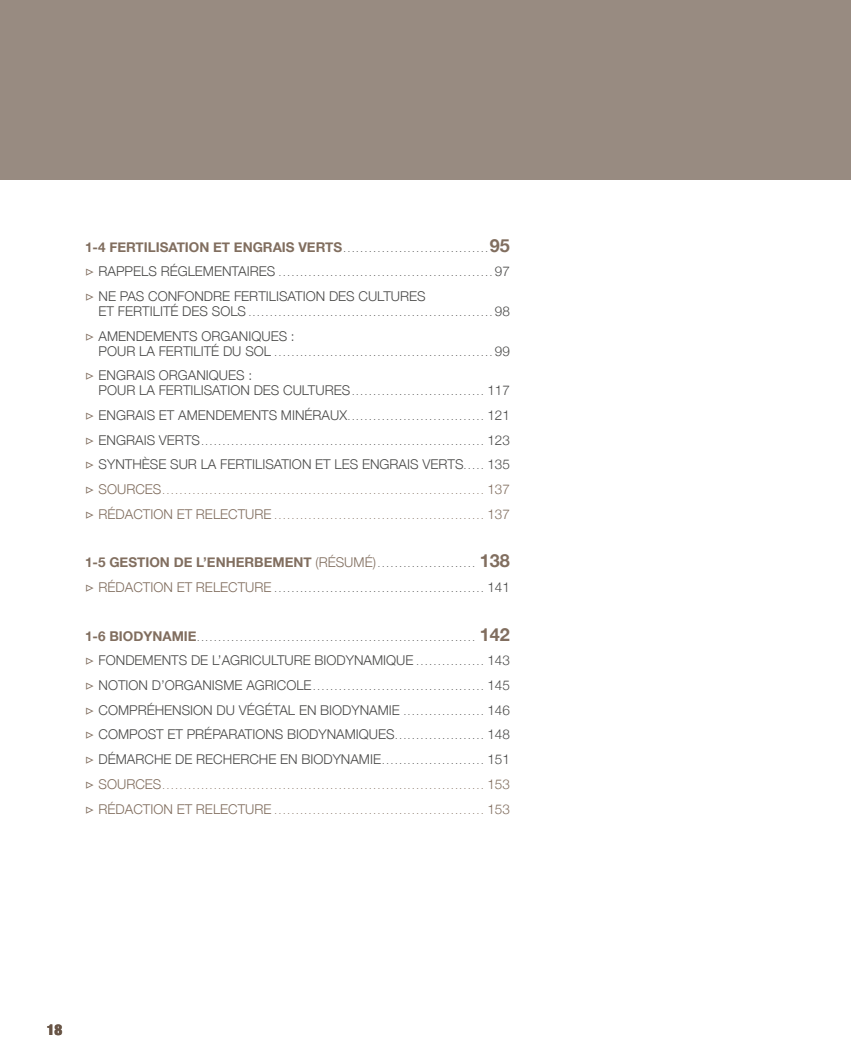
<style>
.page{position:relative;width:851px;height:1063px;background:#fff}
.page>*{position:absolute;margin:0;border:0;box-sizing:border-box;transform-origin:0 0}
.t1{font:900 condensed 15px "Helvetica Neue";color:#685546}
.t2{font:300 13.5px/24.8px "Helvetica Neue";color:#4a4a49}
.t3{font:700 13.5px "Helvetica Neue";color:#816e5f}
.t4{font:300 9px "Helvetica Neue";color:#4a4a49}
.t5{font:300 9px "Helvetica Neue";color:#816e5f}
.s1{font-weight:700;font-size:13.5px;color:#816e5f}
.s2{font-weight:700;font-size:18px;color:#816e5f}
.s3{font-family:"Minion Pro";font-weight:700;font-size:15px;color:#816e5f}
.s4{font-size:13.5px}
.s5{font-size:9px}
.s6{font-family:"Minion Pro";font-weight:700;font-size:15px}
.s7{font-size:13.5px;color:#816e5f}
</style>
<div class="page">
<div style="left:0;top:0;width:850px;height:179px;background:#988b81"></div>
<p class="t4" style="left:85px;top:241px;width:426px"><span class="s1">1-4 FERTILISATION ET ENGRAIS VERTS</span>..................................<span class="s2">95</span></p>
<p class="t4" style="left:85px;top:266px;width:426px"><span class="s3">▷</span> <span class="s4">RAPPELS RÉGLEMENTAIRES</span> ..................................................<span class="s4">97</span></p>
<h2 class="t2" style="left:85px;top:283px;width:342px"><span class="s3">▷</span> NE PAS CONFONDRE FERTILISATION DES CULTURES</h2>
<p class="t4" style="left:99px;top:305px;width:412px"><span class="s4">ET FERTILITÉ DES SOLS</span>.........................................................<span class="s4">98</span></p>
<h2 class="t2" style="left:85px;top:323px;width:211px"><span class="s3">▷</span> AMENDEMENTS ORGANIQUES :</h2>
<p class="t4" style="left:99px;top:345px;width:412px"><span class="s4">POUR LA FERTILITÉ DU SOL</span> ...................................................<span class="s4">99</span></p>
<h2 class="t2" style="left:99px;top:367px;width:412px;line-height:15px;text-indent:-14px"><span class="s3">▷</span> ENGRAIS ORGANIQUES :<br>POUR LA FERTILISATION DES CULTURES<span class="s5">...............................</span> 117</h2>
<p class="t4" style="left:85px;top:410px;width:426px"><span class="s3">▷</span> <span class="s4">ENGRAIS ET AMENDEMENTS MINÉRAUX</span>................................ <span class="s4">121</span></p>
<p class="t4" style="left:85px;top:434px;width:426px"><span class="s3">▷</span> <span class="s4">ENGRAIS VERTS</span>.................................................................. <span class="s4">123</span></p>
<h2 class="t2" style="left:85px;top:452px;width:426px"><span class="s3">▷</span> SYNTHÈSE SUR LA FERTILISATION ET LES ENGRAIS VERTS<span class="s5">. . . . .</span> 135</h2>
<p class="t5" style="left:85px;top:484px;width:426px"><span class="s6">▷</span> <span class="s4">SOURCES</span>........................................................................... <span class="s4">137</span></p>
<p class="t5" style="left:85px;top:508px;width:426px"><span class="s6">▷</span> <span class="s4">RÉDACTION ET RELECTURE</span> ................................................. <span class="s4">137</span></p>
<h2 class="t3" style="left:85px;top:552px;width:44px">1-5 GESTION</h2>
<h2 class="t3" style="left:174px;top:552px;width:73px">DE L’ENHERBEMENT</h2>
<p class="t4" style="left:315px;top:557px;width:196px"><span class="s7">(RÉSUMÉ)</span>....................... <span class="s2">138</span></p>
<p class="t4" style="left:85px;top:582px;width:426px"><span class="s3">▷</span> <span class="s7">RÉDACTION ET RELECTURE</span> ................................................. <span class="s4">141</span></p>
<p class="t4" style="left:85px;top:630px;width:426px"><span class="s1">1-6 BIODYNAMIE</span>................................................................. <span class="s2">142</span></p>
<h2 class="t2" style="left:85px;top:647px;width:426px"><span class="s3">▷</span> FONDEMENTS DE L’AGRICULTURE BIODYNAMIQUE <span class="s5">. . . . . . . . . . . . . . . .</span> 143</h2>
<p class="t4" style="left:85px;top:680px;width:426px"><span class="s3">▷</span> <span class="s4">NOTION D’ORGANISME AGRICOLE</span>........................................ <span class="s4">145</span></p>
<h2 class="t2" style="left:85px;top:697px;width:426px;text-align:justify"><span class="s3">▷</span> COMPRÉHENSION DU VÉGÉTAL EN BIODYNAMIE <span class="s5">. . . . . . . . . . . . . . . . . . .</span> 146 <span class="s3">▷</span> COMPOST ET PRÉPARATIONS BIODYNAMIQUES<span class="s5">. . . . . . . . . . . . . . . . . . . . .</span> 148 <span class="s3">▷</span> DÉMARCHE DE RECHERCHE EN BIODYNAMIE<span class="s5">........................</span> 151</h2>
<p class="t5" style="left:85px;top:778px;width:426px"><span class="s6">▷</span> <span class="s4">SOURCES</span>........................................................................... <span class="s4">153</span></p>
<p class="t5" style="left:85px;top:803px;width:426px"><span class="s6">▷</span> <span class="s4">RÉDACTION ET RELECTURE</span> ................................................. <span class="s4">153</span></p>
<h1 class="t1" style="left:47px;top:1017px;width:17px">18</h1>
</div>
